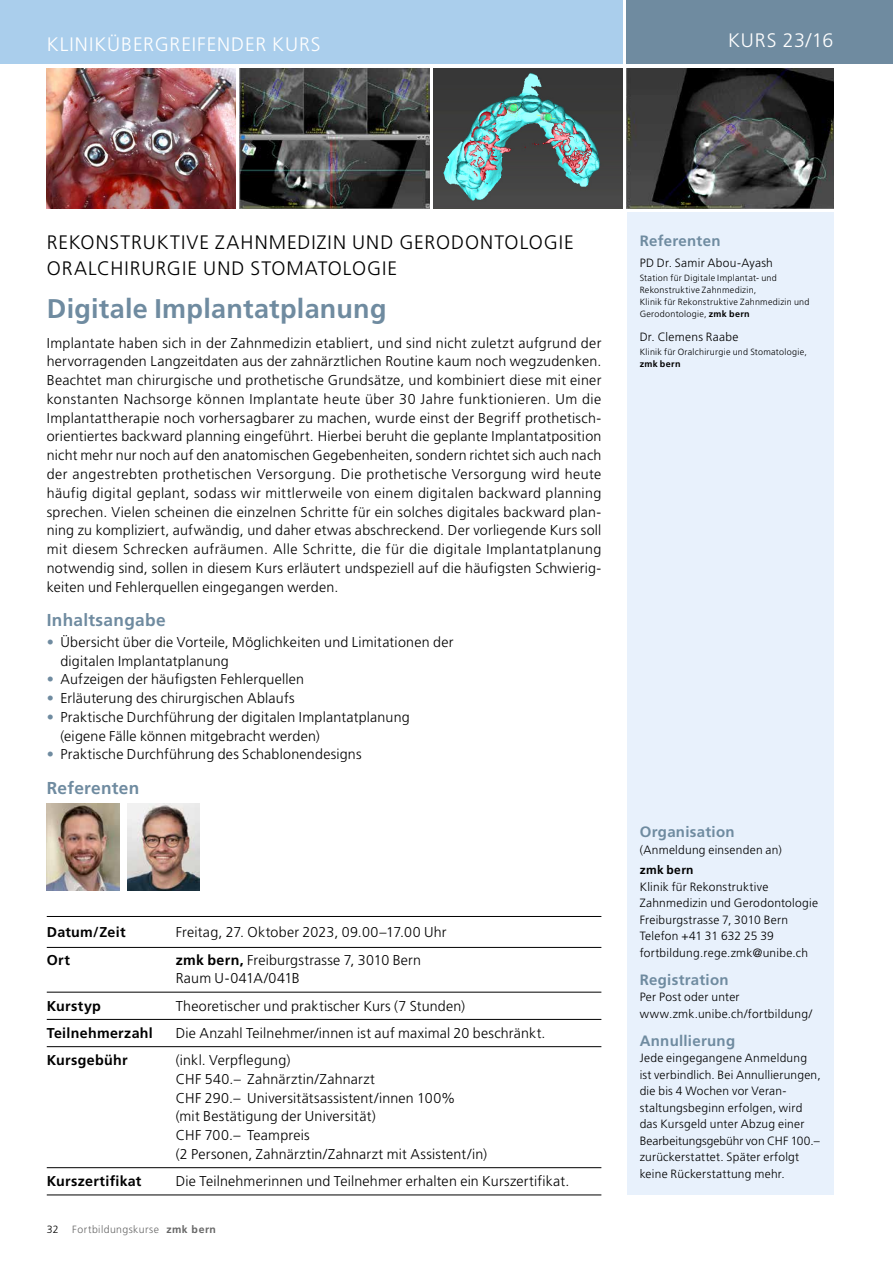
<style>
.page{position:relative;width:893px;height:1263px;background:#fff}
.page>*{position:absolute;margin:0;border:0;box-sizing:border-box;transform-origin:0 0}
.t1{font:700 27px "Frutiger";letter-spacing:.01em;color:#6f8ba0}
.t2{font:300 19.5px/25.5px "Frutiger";letter-spacing:.05em;color:#000}
.t3{font:300 19.5px "Frutiger";letter-spacing:.045em;color:#fff}
.t4{font:700 17.25px "Frutiger";letter-spacing:.02em;color:#6f8ba0}
.t5{font:700 15px "Frutiger";letter-spacing:.02em;color:#6f8ba0}
.t6{font:300 14.25px/18.8px "Frutiger";letter-spacing:.015em;color:#000}
.t7{font:700 14.25px "Frutiger";letter-spacing:.02em;color:#000}
.t8{font:300 12px/16.5px "Frutiger";letter-spacing:.02em;color:#000}
.t9{font:700 12px "Frutiger";letter-spacing:.03em;color:#000}
.t10{font:300 10.5px "Frutiger";letter-spacing:.04em;color:#676767}
.t11{font:300 10.5px "Frutiger";color:#000}
.t12{font:300 9px/12px "Frutiger";letter-spacing:.03em;color:#000}
.t13{font:700 9px "Frutiger";letter-spacing:.035em;color:#000}
.s1{color:#6f8ba0}
.s2{font-weight:700}
</style>
<div class="page">
<img style="left:47px;top:804px;width:72px;height:87px">
<div style="left:0;top:0;width:623px;height:64px;background:#aaceec"></div>
<div style="left:627px;top:0;width:266px;height:64px;background:#6f8ba0"></div>
<div style="left:627px;top:213px;width:206px;height:982px;background:#e8f1fc"></div>
<hr style="left:47px;top:916px;width:554px;height:1px;background:#000">
<hr style="left:47px;top:947px;width:554px;height:1px;background:#000">
<hr style="left:47px;top:992px;width:554px;height:1px;background:#000">
<hr style="left:47px;top:1019px;width:554px;height:1px;background:#000">
<hr style="left:47px;top:1046px;width:554px;height:1px;background:#000">
<hr style="left:47px;top:1167px;width:554px;height:1px;background:#000">
<hr style="left:47px;top:1194px;width:554px;height:1px;background:#000">
<img style="left:128px;top:804px;width:72px;height:87px">
<img style="left:627px;top:68px;width:206px;height:140px">
<img style="left:240px;top:68px;width:189px;height:140px">
<img style="left:47px;top:68px;width:189px;height:140px">
<img style="left:433px;top:68px;width:190px;height:140px">
<h2 class="t3" style="left:47px;top:33px;width:275px">KLINIKÜBERGREIFENDER KURS</h2>
<h2 class="t3" style="left:728px;top:29px;width:107px">KURS 23/16</h2>
<h2 class="t2" style="left:47px;top:230px;width:529px">REKONSTRUKTIVE ZAHNMEDIZIN UND GERODONTOLOGIE<br>ORALCHIRURGIE UND STOMATOLOGIE</h2>
<h1 class="t1" style="left:47px;top:293px;width:341px">Digitale Implantatplanung</h1>
<p class="t6" style="left:47px;top:333px;width:556px;text-align:justify">Implantate haben sich in der Zahnmedizin etabliert, und sind nicht zuletzt aufgrund der hervorragenden Langzeitdaten aus der zahnärztlichen Routine kaum noch wegzudenken.<br>Beachtet man chirurgische und prothetische Grundsätze, und kombiniert diese mit einer konstanten Nachsorge können Implantate heute über 30 Jahre funktionieren. Um die Implantattherapie noch vorhersagbarer zu machen, wurde einst der Begriff prothetisch&shy;orientiertes backward planning eingeführt. Hierbei beruht die geplante Implantatposition nicht mehr nur noch auf den anatomischen Gegebenheiten, sondern richtet sich auch nach der angestrebten prothetischen Versorgung. Die prothetische Versorgung wird heute häufig digital geplant, sodass wir mittlerweile von einem digitalen backward planning sprechen. Vielen scheinen die einzelnen Schritte für ein solches digitales backward plan&shy;ning zu kompliziert, aufwändig, und daher etwas abschreckend. Der vorliegende Kurs soll mit diesem Schrecken aufräumen. Alle Schritte, die für die digitale Implantatplanung notwendig sind, sollen in diesem Kurs erläutert undspeziell auf die häufigsten Schwierig&shy;keiten und Fehlerquellen eingegangen werden.</p>
<p class="t4" style="left:47px;top:610px;width:121px">Inhaltsangabe</p>
<p class="t6" style="left:60px;top:632px;width:394px;text-indent:-14px"><span class="s1">•</span> Übersicht über die Vorteile, Möglichkeiten und Limitationen der digitalen Implantatplanung</p>
<p class="t6" style="left:47px;top:670px;width:259px"><span class="s1">•</span> Aufzeigen der häufigsten Fehlerquellen</p>
<p class="t6" style="left:47px;top:689px;width:249px"><span class="s1">•</span> Erläuterung des chirurgischen Ablaufs</p>
<p class="t6" style="left:60px;top:707px;width:351px;text-indent:-14px"><span class="s1">•</span> Praktische Durchführung der digitalen Implantatplanung (eigene Fälle können mitgebracht werden)</p>
<p class="t6" style="left:47px;top:745px;width:316px"><span class="s1">•</span> Praktische Durchführung des Schablonendesigns</p>
<p class="t4" style="left:47px;top:777px;width:94px">Referenten</p>
<p class="t7" style="left:47px;top:924px;width:80px">Datum/Zeit</p>
<p class="t6" style="left:176px;top:923px;width:272px">Freitag, 27. Oktober 2023, 09.00–17.00 Uhr</p>
<p class="t7" style="left:47px;top:951px;width:25px">Ort</p>
<p class="t6" style="left:176px;top:950px;width:247px"><span class="s2">zmk bern,</span> Freiburgstrasse 7, 3010 Bern<br>Raum U-041A/041B</p>
<p class="t7" style="left:47px;top:997px;width:56px">Kurstyp</p>
<p class="t6" style="left:176px;top:996px;width:291px">Theoretischer und praktischer Kurs (7 Stunden)</p>
<p class="t7" style="left:47px;top:1024px;width:108px">Teilnehmerzahl</p>
<p class="t6" style="left:176px;top:1023px;width:371px">Die Anzahl Teilnehmer/innen ist auf maximal 20 beschränkt.</p>
<p class="t7" style="left:47px;top:1052px;width:83px">Kursgebühr</p>
<p class="t6" style="left:176px;top:1051px;width:313px">(inkl. Verpflegung)<br>CHF 540.– Zahnärztin/Zahnarzt<br>CHF 290.– Universitätsassistent/innen 100%<br>(mit Bestätigung der Universität)<br>CHF 700.– Teampreis<br>(2 Personen, Zahnärztin/Zahnarzt mit Assistent/in)</p>
<p class="t7" style="left:47px;top:1173px;width:96px">Kurszertifikat</p>
<p class="t6" style="left:176px;top:1172px;width:395px">Die Teilnehmerinnen und Teilnehmer erhalten ein Kurszertifikat.</p>
<p class="t11" style="left:47px;top:1224px;width:13px">32</p>
<p class="t10" style="left:72px;top:1224px;width:145px">Fortbildungskurse <span class="s2">zmk bern</span></p>
<p class="t5" style="left:640px;top:232px;width:82px">Referenten</p>
<p class="t8" style="left:640px;top:254px;width:135px">PD Dr. Samir Abou-Ayash</p>
<p class="t12" style="left:640px;top:272px;width:171px">Station für Digitale Implantat- und Rekonstruktive Zahnmedizin,<br>Klinik für Rekonstruktive Zahnmedizin und Gerodontologie, <span class="s2">zmk bern</span></p>
<p class="t8" style="left:640px;top:328px;width:100px">Dr. Clemens Raabe</p>
<p class="t12" style="left:640px;top:346px;width:169px">Klinik für Oralchirurgie und Stomatologie,</p>
<p class="t13" style="left:640px;top:358px;width:42px">zmk bern</p>
<p class="t5" style="left:640px;top:823px;width:97px">Organisation</p>
<p class="t8" style="left:640px;top:841px;width:144px">(Anmeldung einsenden an)</p>
<p class="t9" style="left:640px;top:863px;width:55px">zmk bern</p>
<p class="t8" style="left:640px;top:878px;width:180px">Klinik für Rekonstruktive<br>Zahnmedizin und Gerodontologie<br>Freiburgstrasse 7, 3010 Bern<br>Telefon +41 31 632 25 39 fortbildung.rege.zmk@unibe.ch</p>
<p class="t5" style="left:640px;top:971px;width:90px">Registration</p>
<p class="t8" style="left:640px;top:989px;width:174px">Per Post oder unter www.zmk.unibe.ch/fortbildung/</p>
<p class="t5" style="left:640px;top:1032px;width:97px">Annullierung</p>
<p class="t8" style="left:640px;top:1050px;width:183px">Jede eingegangene Anmeldung ist verbindlich. Bei Annullierungen, die bis 4 Wochen vor Veran&shy;staltungsbeginn erfolgen, wird das Kursgeld unter Abzug einer<br>Bearbeitungsgebühr von CHF 100.– zurückerstattet. Später erfolgt keine Rückerstattung mehr.</p>
</div>
